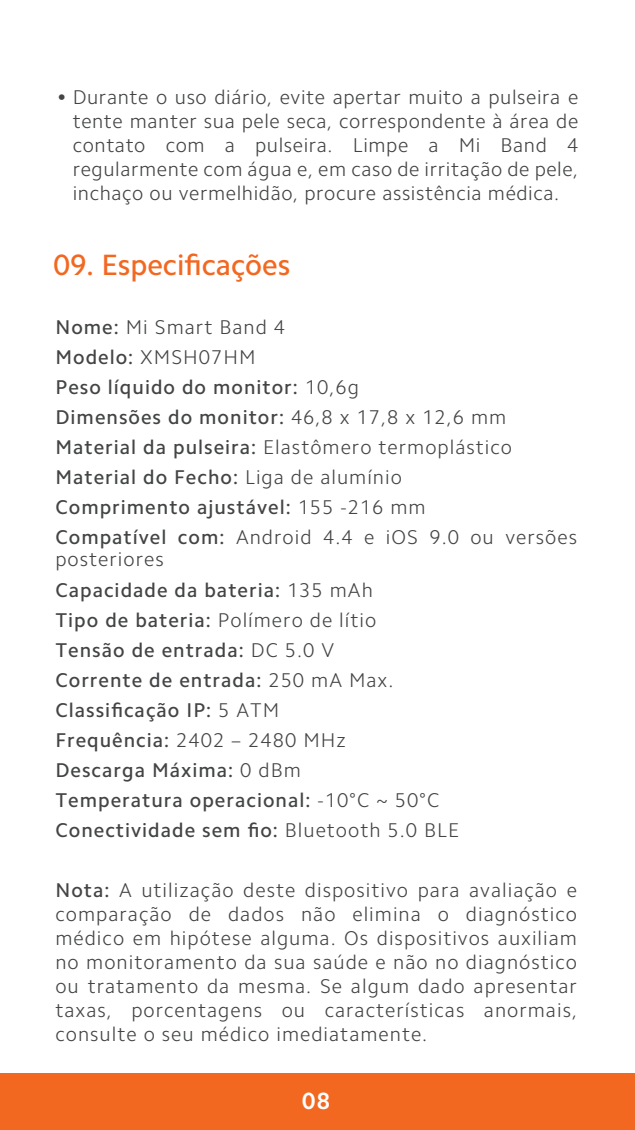
<style>
.page{position:relative;width:635px;height:1130px;background:#fff}
.page>*{position:absolute;margin:0;border:0;box-sizing:border-box;transform-origin:0 0}
.t1{font:500 29.6px "Camphor Pro";color:#f36821}
.t2{font:700 23.6px "Camphor Pro";color:#fff}
.t3{font:300 20px/24px "Camphor Pro";letter-spacing:.04em;color:#434445;text-align:justify}
.t4{font:500 20px/30px "Camphor Pro";letter-spacing:.05em;color:#434445}
.s1{font-weight:300}
.s2{font-weight:500}
</style>
<div class="page">
<div style="left:0;top:1073px;width:635px;height:56px;background:#f36821"></div>
<p class="t3" style="left:73px;top:85px;width:507px;text-indent:-16px">• Durante o uso diário, evite apertar muito a pulseira e tente manter sua pele seca, correspondente à área de contato com a pulseira. Limpe a Mi Band 4 regularmente com água e, em caso de irritação de pele, inchaço ou vermelhidão, procure assistência médica.</p>
<h1 class="t1" style="left:53px;top:247px;width:238px">09. Especificações</h1>
<p class="t4" style="left:55px;top:312px;width:523px">Nome: <span class="s1">Mi Smart Band 4<br></span>Modelo: <span class="s1">XMSH07HM<br></span>Peso líquido do monitor: <span class="s1">10,6g<br></span>Dimensões do monitor: <span class="s1">46,8 x 17,8 x 12,6 mm </span>Material da pulseira: <span class="s1">Elastômero termoplástico </span>Material do Fecho: <span class="s1">Liga de alumínio<br></span>Comprimento ajustável: <span class="s1">155 -216 mm<br></span>Compatível com: <span class="s1">Android 4.4 e iOS 9.0 ou versões</span></p>
<p class="t4" style="left:55px;top:544px;width:405px"><span class="s1">posteriores<br></span>Capacidade da bateria: <span class="s1">135 mAh<br></span>Tipo de bateria: <span class="s1">Polímero de lítio<br></span>Tensão de entrada: <span class="s1">DC 5.0 V<br></span>Corrente de entrada: <span class="s1">250 mA Max.<br></span>Classificação IP: <span class="s1">5 ATM<br></span>Frequência: <span class="s1">2402 – 2480 MHz<br></span>Descarga Máxima: <span class="s1">0 dBm<br></span>Temperatura operacional: <span class="s1">-10°C ~ 50°C<br></span>Conectividade sem fio: <span class="s1">Bluetooth 5.0 BLE</span></p>
<p class="t3" style="left:55px;top:878px;width:523px"><span class="s2">Nota:</span> A utilização deste dispositivo para avaliação e comparação de dados não elimina o diagnóstico médico em hipótese alguma. Os dispositivos auxiliam no monitoramento da sua saúde e não no diagnóstico ou tratamento da mesma. Se algum dado apresentar taxas, porcentagens ou características anormais, consulte o seu médico imediatamente.</p>
<p class="t2" style="left:302px;top:1087px;width:29px">08</p>
</div>
